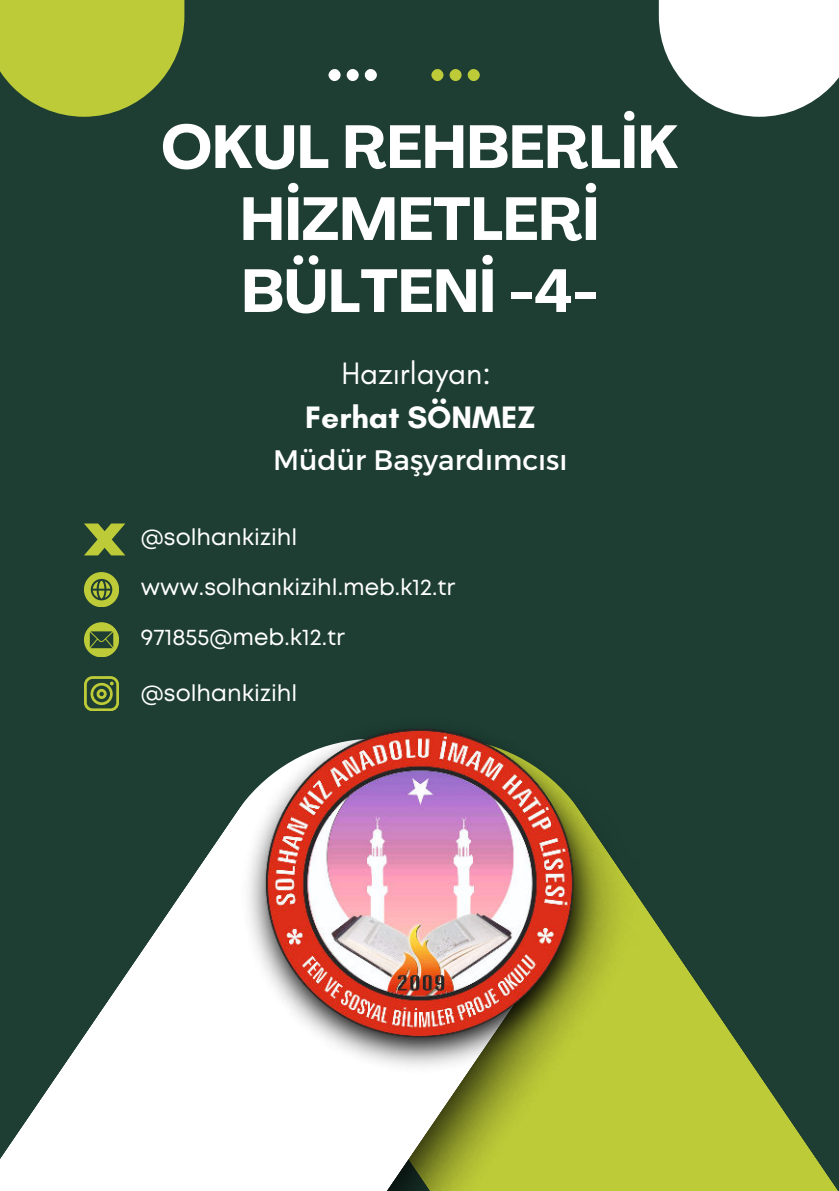
<style>
.page{position:relative;width:839px;height:1191px;background:#fff}
.page>*{position:absolute;margin:0;border:0;box-sizing:border-box;transform-origin:0 0}
.t1{font:700 60px/72px "Agrandir";color:#fff;text-align:center}
.t2{font:700 31.6px "Glacial Indifference";color:#fff}
.t3{font:31.6px "Glacial Indifference";color:#fff}
.t4{font:28.2px "Montserrat";color:#fff}
.t5{font:22.8px "Mont";color:#fff}
</style>
<div class="page">
<div style="left:0;top:0;width:838px;height:1191px;background:#1e3e33"></div>
<svg style="left:431px;top:69px;width:48px;height:12px"></svg>
<svg style="left:0;top:0;width:184px;height:117px"></svg>
<svg style="left:706px;top:997px;width:132px;height:194px;fill:#bdcb38"></svg>
<img style="left:118px;top:681px;width:588px;height:510px">
<svg style="left:0;top:715px;width:568px;height:476px"></svg>
<img style="left:233px;top:707px;width:374px;height:374px">
<img style="left:263px;top:727px;width:313px;height:312px;border-radius:50%">
<svg style="left:84px;top:572px;width:34px;height:35px"></svg>
<svg style="left:84px;top:622px;width:34px;height:35px"></svg>
<svg style="left:328px;top:69px;width:48px;height:12px"></svg>
<svg style="left:84px;top:676px;width:34px;height:35px"></svg>
<svg style="left:84px;top:524px;width:41px;height:31px"></svg>
<svg style="left:658px;top:0;width:180px;height:117px"></svg>
<h1 class="t1" style="left:161px;top:111px;width:518px">OKUL REHBERLİK<br>HİZMETLERİ<br>BÜLTENİ -4-</h1>
<h2 class="t3" style="left:341px;top:355px;width:151px">Hazırlayan:</h2>
<h2 class="t2" style="left:305px;top:397px;width:231px">Ferhat SÖNMEZ</h2>
<p class="t4" style="left:273px;top:443px;width:296px">Müdür Başyardımcısı</p>
<p class="t5" style="left:141px;top:522px;width:158px">@solhankizihl</p>
<p class="t5" style="left:141px;top:572px;width:316px">www.solhankizihl.meb.k12.tr</p>
<p class="t5" style="left:141px;top:622px;width:205px">971855@meb.k12.tr</p>
<p class="t5" style="left:141px;top:678px;width:158px">@solhankizihl</p>
</div>
